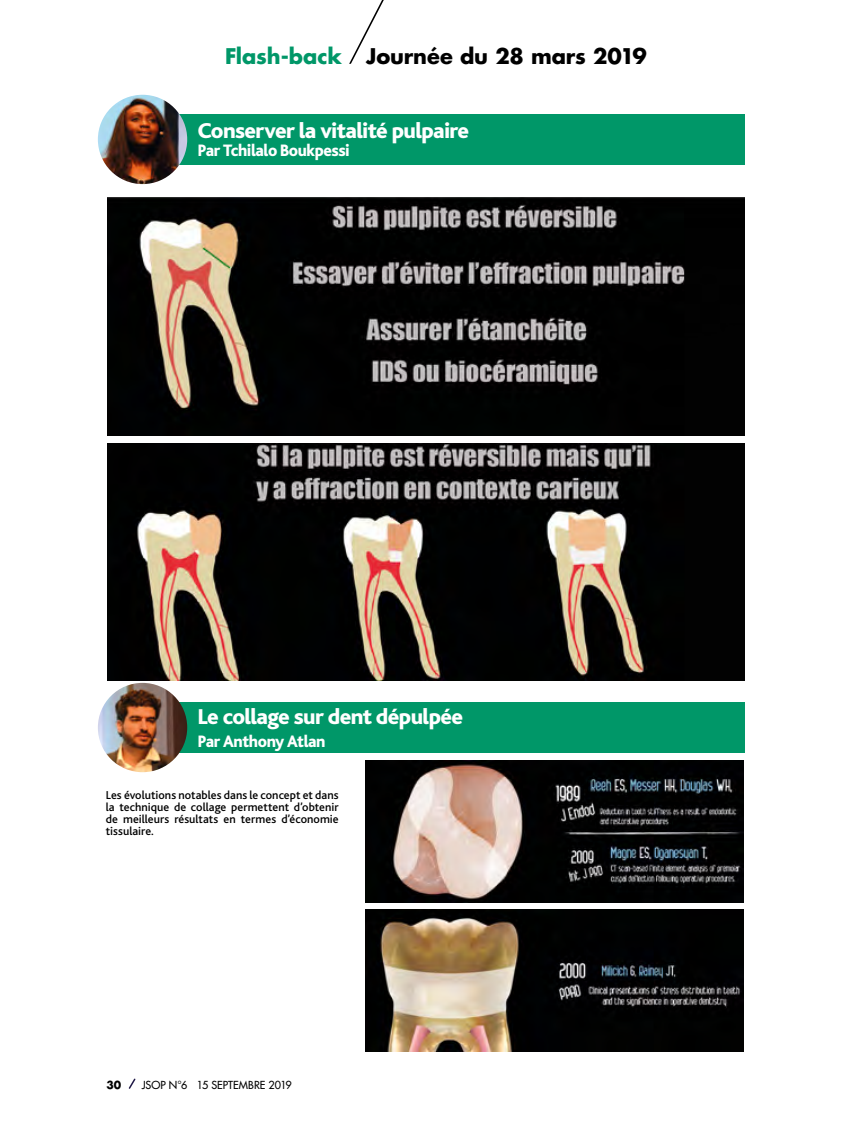
<style>
.page{position:relative;width:851px;height:1136px;background:#fff}
.page>*{position:absolute;margin:0;border:0;box-sizing:border-box;transform-origin:0 0}
.t1{font:800 22.5px "Bliss";letter-spacing:-.03em;color:#fff}
.t2{font:700 21px "Futura Std";letter-spacing:-.005em;color:#000}
.t3{font:700 21px "Futura Std";letter-spacing:-.005em;color:#009768}
.t4{font:800 17.4px "Bliss";letter-spacing:-.025em;color:#fff;scale:.95 1}
.t5{font:500 12px/12px "Bliss";letter-spacing:.005em;color:#000;text-align:justify}
.t6{font:500 10.8px "Futura Std";color:#000}
.t7{font:700 10.8px "Futura Std";color:#000}
</style>
<div class="page">
<div style="left:176px;top:114px;width:568px;height:51px;background:#009768"></div>
<div style="left:176px;top:702px;width:568px;height:51px;background:#009768"></div>
<svg style="left:349px;top:0;width:35px;height:64px"></svg>
<img style="left:98px;top:95px;width:89px;height:89px;border-radius:45px">
<img style="left:98px;top:682px;width:89px;height:90px;border-radius:45px">
<img style="left:107px;top:443px;width:637px;height:237px">
<img style="left:107px;top:197px;width:637px;height:238px">
<img style="left:366px;top:760px;width:377px;height:141px">
<img style="left:366px;top:909px;width:377px;height:142px">
<svg style="left:128px;top:1078px;width:8px;height:11px"></svg>
<h2 class="t3" style="left:225px;top:42px;width:118px">Flash-back</h2>
<h2 class="t2" style="left:366px;top:42px;width:282px">Journée du 28 mars 2019</h2>
<h1 class="t1" style="left:198px;top:119px;width:273px">Conserver la vitalité pulpaire</h1>
<h3 class="t4" style="left:198px;top:141px;width:161px">Par Tchilalo Boukpessi</h3>
<h1 class="t1" style="left:198px;top:705px;width:267px">Le collage sur dent dépulpée</h1>
<h3 class="t4" style="left:198px;top:731px;width:136px">Par Anthony Atlan</h3>
<p class="t5" style="left:106px;top:788px;width:234px">Les évolutions notables dans le concept et dans la technique de collage permettent d’obtenir de meilleurs résultats en termes d’économie tissulaire.</p>
<p class="t7" style="left:106px;top:1077px;width:16px">30</p>
<p class="t6" style="left:142px;top:1077px;width:152px">JSOP N°6 15 SEPTEMBRE 2019</p>
</div>
